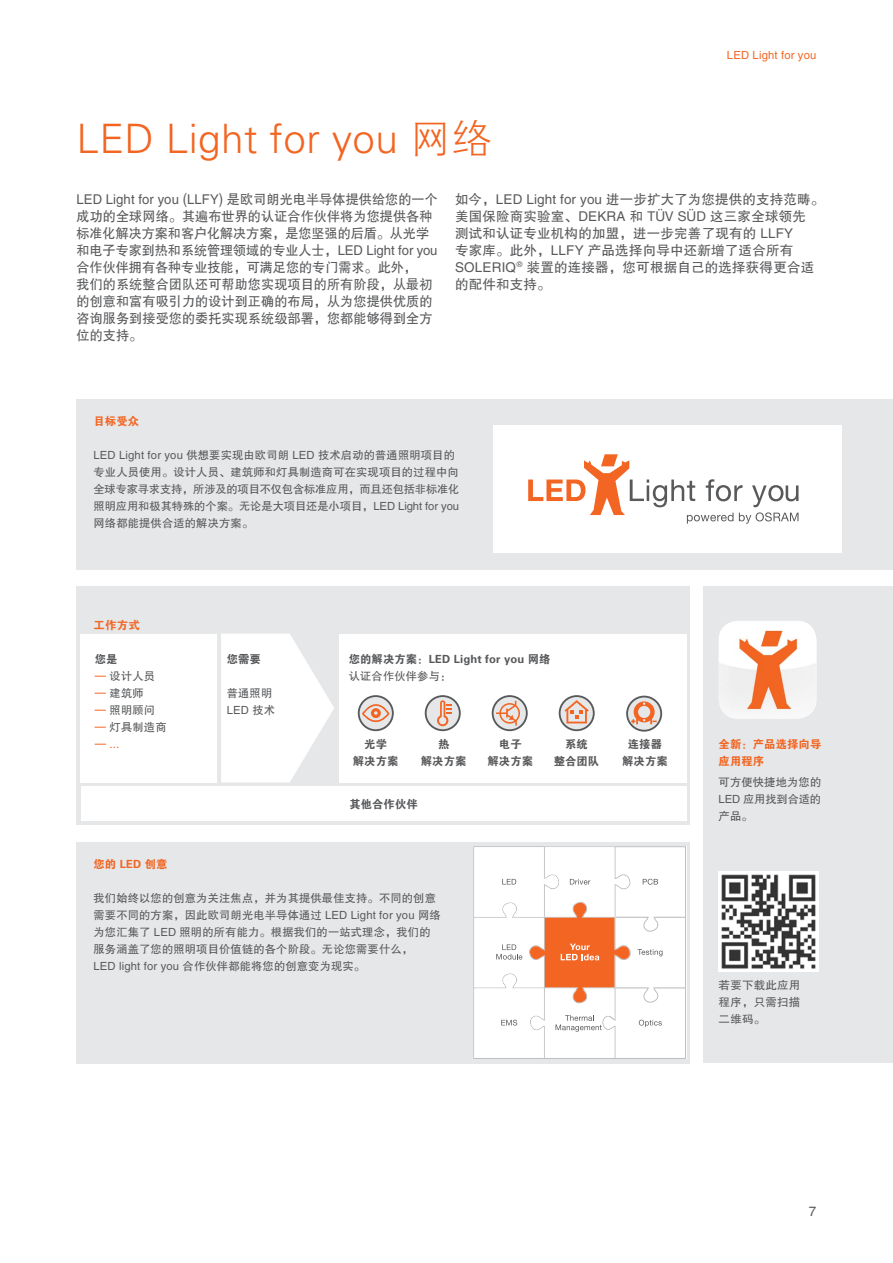
<style>
.page{position:relative;width:893px;height:1263px;background:#fff}
.page>*{position:absolute;margin:0;border:0;box-sizing:border-box;transform-origin:0 0}
.t1{font:40.5px "FZXH1 JW GB1 0";letter-spacing:.01em;color:#f26522}
.t2{font:13.5px/17px "FZHTJW GB1 0";letter-spacing:.005em;color:#58595b}
.t3{font:11.25px/17px "FZHTJW GB1 0";letter-spacing:.015em;color:#58595b}
.t4{font:11.25px/17px "FZDHTJW GB1 0";letter-spacing:.015em;color:#58595b;text-align:center}
.t5{font:11.25px/17px "FZDHTJW GB1 0";letter-spacing:.015em;color:#f26522}
.t6{font:11.25px "FZHTJW GB1 0";letter-spacing:.015em;color:#f26522}
.s1{font-size:15.15px}
.s2{font-family:"Helvetica Neue LT Pro"}
.s3{color:#f26522}
</style>
<div class="page">
<div style="left:77px;top:400px;width:816px;height:170px;background:#e6e7e8"></div>
<div style="left:703px;top:587px;width:190px;height:476px;background:#e6e7e8"></div>
<div style="left:77px;top:587px;width:613px;height:238px;background:#e6e7e8"></div>
<div style="left:77px;top:842px;width:613px;height:221px;background:#e6e7e8"></div>
<svg style="left:474px;top:847px;width:211px;height:211px;background:#fae9e1"></svg>
<div style="left:493px;top:425px;width:348px;height:128px;background:#fff"></div>
<svg style="left:528px;top:454px;width:270px;height:70px"></svg>
<div style="left:81px;top:634px;width:136px;height:148px;background:#fff"></div>
<div style="left:339px;top:634px;width:347px;height:148px;background:#fff"></div>
<svg style="left:492px;top:695px;width:36px;height:36px"></svg>
<svg style="left:358px;top:695px;width:36px;height:36px"></svg>
<svg style="left:559px;top:695px;width:36px;height:36px"></svg>
<svg style="left:626px;top:696px;width:36px;height:36px"></svg>
<svg style="left:425px;top:695px;width:36px;height:36px"></svg>
<svg style="left:221px;top:634px;width:113px;height:148px"></svg>
<div style="left:81px;top:787px;width:605px;height:34px;background:#fff"></div>
<img style="left:719px;top:872px;width:100px;height:100px">
<img style="left:719px;top:621px;width:97px;height:98px">
<h1 class="t1" style="left:77px;top:117px;width:417px">LED Light for you 网络</h1>
<p class="t6" style="left:727px;top:49px;width:91px">LED Light for you</p>
<p class="t2" style="left:77px;top:191px;width:363px">LED Light for you <span class="s1">(</span>LLFY<span class="s1">)</span> 是欧司朗光电半导体提供给您的一个成功的全球网络。其遍布世界的认证合作伙伴将为您提供各种标准化解决方案和客户化解决方案，是您坚强的后盾。从光学和电子专家到热和系统管理领域的专业人士，LED Light for you合作伙伴拥有各种专业技能，可满足您的专门需求。此外，<br>我们的系统整合团队还可帮助您实现项目的所有阶段，从最初的创意和富有吸引力的设计到正确的布局，从为您提供优质的咨询服务到接受您的委托实现系统级部署，您都能够得到全方位的支持。</p>
<p class="t2" style="left:455px;top:191px;width:371px">如今，LED Light for you 进一步扩大了为您提供的支持范畴。美国保险商实验室、DEKRA 和 <span class="s2">TÜV SÜD</span> 这三家全球领先<br>测试和认证专业机构的加盟，进一步完善了现有的 LLFY<br>专家库。此外，LLFY 产品选择向导中还新增了适合所有<br>SOLERIQ<sup>®</sup> 装置的连接器，您可根据自己的选择获得更合适的配件和支持。</p>
<p class="t5" style="left:94px;top:413px;width:47px">目标受众</p>
<p class="t3" style="left:94px;top:447px;width:367px">LED Light for you 供想要实现由欧司朗 LED 技术启动的普通照明项目的专业人员使用。设计人员、建筑师和灯具制造商可在实现项目的过程中向全球专家寻求支持，所涉及的项目不仅包含标准应用，而且还包括非标准化照明应用和极其特殊的个案。无论是大项目还是小项目，LED Light for you网络都能提供合适的解决方案。</p>
<p class="t5" style="left:94px;top:617px;width:48px">工作方式</p>
<p class="t4" style="left:95px;top:651px;width:24px">您是</p>
<p class="t3" style="left:95px;top:668px;width:62px"><span class="s3">—</span> 设计人员</p>
<p class="t3" style="left:95px;top:685px;width:50px"><span class="s3">—</span> 建筑师</p>
<p class="t3" style="left:95px;top:702px;width:62px"><span class="s3">—</span> 照明顾问</p>
<p class="t3" style="left:95px;top:719px;width:73px"><span class="s3">—</span> 灯具制造商</p>
<p class="t6" style="left:95px;top:738px;width:26px">— ...</p>
<p class="t4" style="left:227px;top:651px;width:36px">您需要</p>
<p class="t3" style="left:227px;top:685px;width:50px">普通照明<br>LED 技术</p>
<p class="t4" style="left:349px;top:651px;width:203px">您的解决方案：LED Light for you 网络</p>
<p class="t3" style="left:349px;top:668px;width:104px">认证合作伙伴参与：</p>
<p class="t4" style="left:353px;top:736px;width:47px">光学<br>解决方案</p>
<p class="t4" style="left:421px;top:736px;width:47px">热<br>解决方案</p>
<p class="t4" style="left:487px;top:736px;width:47px">电子<br>解决方案</p>
<p class="t4" style="left:554px;top:736px;width:47px">系统<br>整合团队</p>
<p class="t4" style="left:622px;top:736px;width:47px">连接器解决方案</p>
<p class="t4" style="left:349px;top:796px;width:70px">其他合作伙伴</p>
<p class="t5" style="left:94px;top:855px;width:75px">您的 LED 创意</p>
<p class="t3" style="left:94px;top:889px;width:349px">我们始终以您的创意为关注焦点，并为其提供最佳支持。不同的创意需要不同的方案，因此欧司朗光电半导体通过 LED Light for you 网络为您汇集了 LED 照明的所有能力。根据我们的一站式理念，我们的服务涵盖了您的照明项目价值链的各个阶段。无论您需要什么，<br>LED light for you 合作伙伴都能将您的创意变为现实。</p>
<p class="t5" style="left:719px;top:736px;width:104px">全新：产品选择向导应用程序</p>
<p class="t3" style="left:719px;top:774px;width:104px;text-align:justify">可方便快捷地为您的LED 应用找到合适的产品。</p>
<p class="t3" style="left:719px;top:977px;width:83px;text-align:justify">若要下载此应用程序，只需扫描二维码。</p>
<p class="t2" style="left:809px;top:1203px;width:9px">7</p>
</div>
